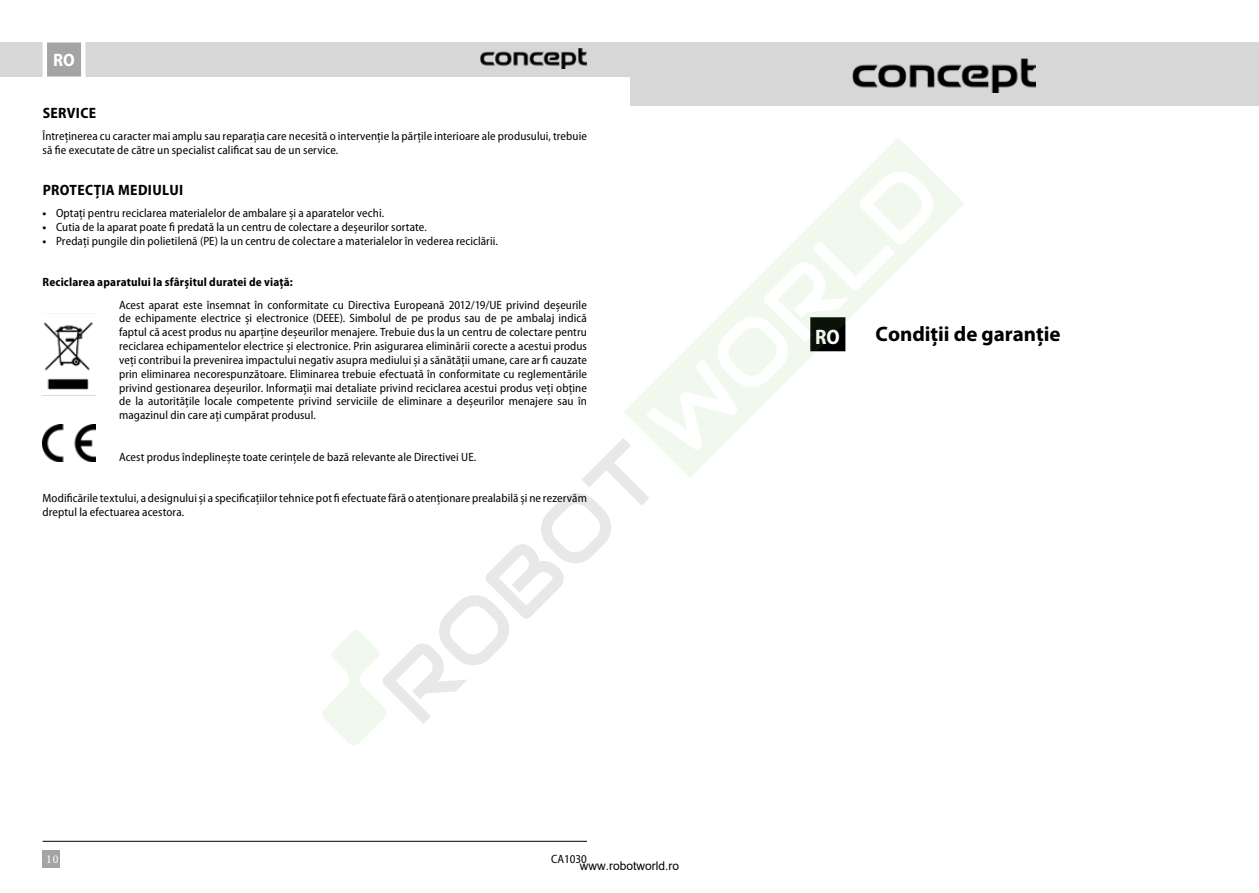
<style>
.page{position:relative;width:1259px;height:893px;background:#fff}
.page>*{position:absolute;margin:0;border:0;box-sizing:border-box;transform-origin:0 0}
.t1{font:700 21px "Myriad Pro";color:#000}
.t2{font:700 semi-condensed 21px "Myriad Pro";color:#fff}
.t3{font:700 semi-condensed 18px "Myriad Pro";color:#fff}
.t4{font:700 semi-condensed 15px "Myriad Pro";letter-spacing:.02em;color:#000}
.t5{font:semi-condensed 12px/13.8px "Myriad Pro";letter-spacing:.005em;color:#000}
.t6{font:700 semi-condensed 12px "Myriad Pro";letter-spacing:.015em;color:#000}
.t7{font:12px "Arial";color:#000}
.t8{font:12px "Minion Pro";color:#fff}
.s1{font-weight:700}
</style>
<div class="page">
<div style="left:630px;top:43px;width:629px;height:63px;background:#d7d7d7"></div>
<img style="left:853px;top:58px;width:182px;height:34px">
<div style="left:0;top:43px;width:629px;height:34px;background:#d7d7d7"></div>
<div style="left:43px;top:850px;width:17px;height:17px;background:#a4a4a4"></div>
<svg style="left:40px;top:42px;width:48px;height:35px;background:#bcbcbc"></svg>
<hr style="left:43px;top:841px;width:544px;height:1px;background:#000">
<img style="left:480px;top:48px;width:107px;height:21px">
<img style="left:44px;top:322px;width:49px;height:68px">
<img style="left:43px;top:424px;width:53px;height:37px">
<svg style="left:875px;top:138px;width:89px;height:87px"></svg>
<svg style="left:323px;top:161px;width:620px;height:584px"></svg>
<h2 class="t3" style="left:53px;top:50px;width:23px">RO</h2>
<p class="t4" style="left:43px;top:104px;width:55px">SERVICE</p>
<p class="t5" style="left:43px;top:129px;width:546px">Întreținerea cu caracter mai amplu sau reparația care necesită o intervenție la părțile interioare ale produsului, trebuie să fie executate de către un specialist calificat sau de un service.</p>
<p class="t4" style="left:43px;top:182px;width:142px">PROTECȚIA MEDIULUI</p>
<p class="t5" style="left:43px;top:207px;width:343px"><span class="s1">•</span> Optați pentru reciclarea materialelor de ambalare și a aparatelor vechi.</p>
<p class="t5" style="left:43px;top:221px;width:386px"><span class="s1">•</span> Cutia de la aparat poate fi predată la un centru de colectare a deșeurilor sortate.</p>
<p class="t5" style="left:42px;top:234px;width:457px"><span class="s1">•</span> Predați pungile din polietilenă (PE) la un centru de colectare a materialelor în vederea reciclării.</p>
<p class="t6" style="left:43px;top:276px;width:252px">Reciclarea aparatului la sfârșitul duratei de viață:</p>
<p class="t5" style="left:119px;top:298px;width:469px;text-align:justify">Acest aparat este însemnat în conformitate cu Directiva Europeană 2012/19/UE privind deșeurile de echipamente electrice și electronice (DEEE). Simbolul de pe produs sau de pe ambalaj indică faptul că acest produs nu aparține deșeurilor menajere. Trebuie dus la un centru de colectare pentru reciclarea echipamentelor electrice și electronice. Prin asigurarea eliminării corecte a acestui produs veți contribui la prevenirea impactului negativ asupra mediului și a sănătății umane, care ar fi cauzate prin eliminarea necorespunzătoare. Eliminarea trebuie efectuată în conformitate cu reglementările privind gestionarea deșeurilor. Informații mai detaliate privind reciclarea acestui produs veți obține de la autoritățile locale competente privind serviciile de eliminare a deșeurilor menajere sau în magazinul din care ați cumpărat produsul.</p>
<p class="t5" style="left:119px;top:450px;width:359px">Acest produs îndeplinește toate cerințele de bază relevante ale Directivei UE.</p>
<p class="t5" style="left:43px;top:491px;width:546px">Modificările textului, a designului și a specificațiilor tehnice pot fi efectuate fără o atenționare prealabilă și ne rezervăm dreptul la efectuarea acestora.</p>
<p class="t8" style="left:46px;top:852px;width:14px">10</p>
<p class="t5" style="left:551px;top:852px;width:37px">CA1030</p>
<p class="t7" style="left:580px;top:857px;width:101px">www.robotworld.ro</p>
<h1 class="t2" style="left:815px;top:325px;width:26px">RO</h1>
<h1 class="t1" style="left:875px;top:322px;width:186px">Condiții de garanție</h1>
</div>
